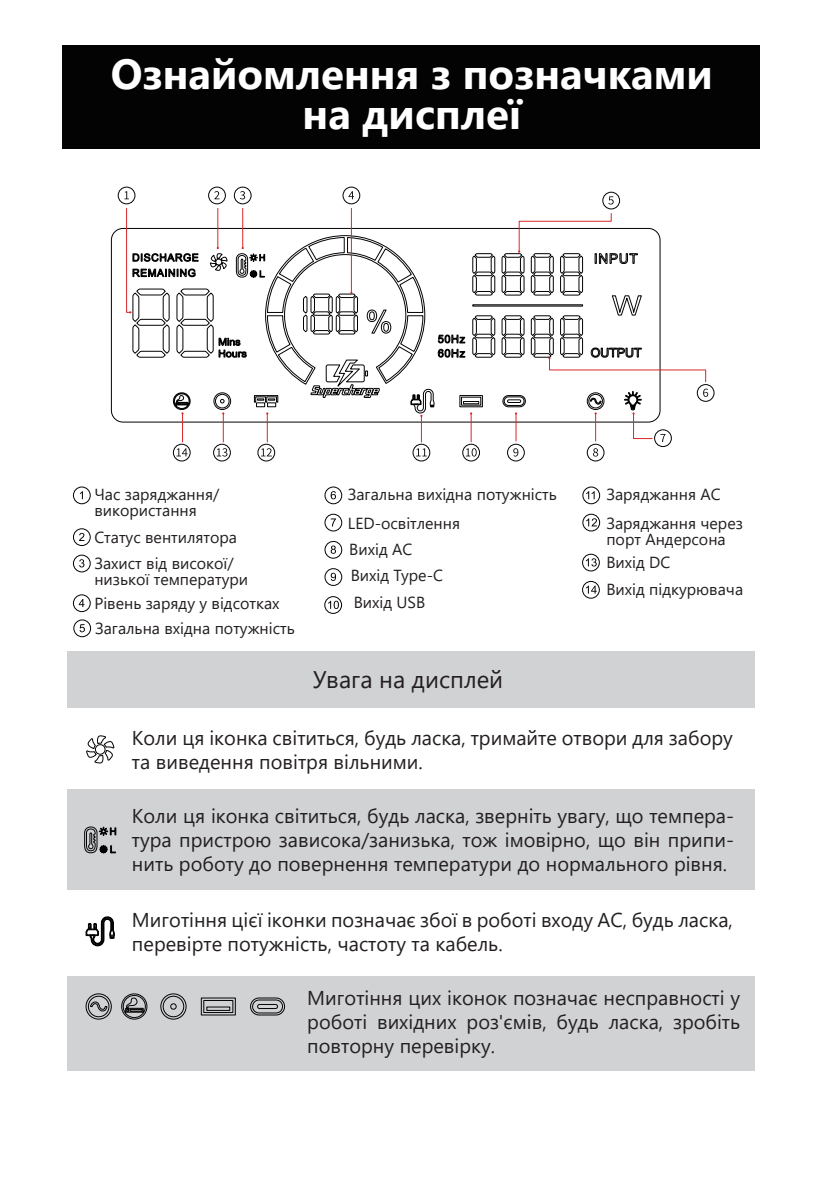
<style>
.page{position:relative;width:823px;height:1191px;background:#fff}
.page>*{position:absolute;margin:0;border:0;box-sizing:border-box;transform-origin:0 0}
.t1{font:700 42px/40px "Segoe UI";color:#fff;text-align:center}
.t2{font:24px "Segoe UI";color:#231f20}
.t3{font:20px/24px "Segoe UI";color:#231f20}
.t4{font:16px/28.4px "Segoe UI";color:#231f20}
</style>
<div class="page">
<div style="left:696px;top:384px;width:18px;height:18px;border:1px solid #030303;border-radius:50%"></div>
<svg style="left:126px;top:208px;width:369px;height:234px"></svg>
<div style="left:118px;top:187px;width:17px;height:17px;border:1px solid #030303;border-radius:50%"></div>
<svg style="left:124px;top:191px;width:5px;height:8px"></svg>
<div style="left:208px;top:187px;width:17px;height:17px;border:1px solid #030303;border-radius:50%"></div>
<svg style="left:214px;top:191px;width:5px;height:8px"></svg>
<div style="left:234px;top:187px;width:17px;height:17px;border:1px solid #030303;border-radius:50%"></div>
<svg style="left:240px;top:191px;width:5px;height:8px"></svg>
<div style="left:342px;top:187px;width:18px;height:17px;border:1px solid #030303;border-radius:50%"></div>
<svg style="left:348px;top:191px;width:6px;height:8px"></svg>
<div style="left:602px;top:192px;width:17px;height:17px;border:1px solid #030303;border-radius:50%"></div>
<svg style="left:608px;top:196px;width:5px;height:8px"></svg>
<div style="left:654px;top:429px;width:17px;height:18px;border:1px solid #030303;border-radius:50%"></div>
<svg style="left:501px;top:213px;width:206px;height:229px"></svg>
<div style="left:586px;top:444px;width:18px;height:17px;border:1px solid #030303;border-radius:50%"></div>
<svg style="left:593px;top:448px;width:4px;height:8px"></svg>
<div style="left:507px;top:444px;width:17px;height:17px;border:1px solid #030303;border-radius:50%"></div>
<svg style="left:513px;top:448px;width:5px;height:8px"></svg>
<div style="left:462px;top:444px;width:17px;height:17px;border:1px solid #030303;border-radius:50%"></div>
<svg style="left:465px;top:448px;width:7px;height:8px"></svg>
<svg style="left:471px;top:448px;width:5px;height:8px"></svg>
<div style="left:412px;top:444px;width:18px;height:17px;border:1px solid #030303;border-radius:50%"></div>
<svg style="left:416px;top:448px;width:10px;height:8px"></svg>
<div style="left:257px;top:444px;width:18px;height:17px;border:1px solid #030303;border-radius:50%"></div>
<svg style="left:261px;top:448px;width:11px;height:8px"></svg>
<div style="left:213px;top:444px;width:17px;height:17px;border:1px solid #030303;border-radius:50%"></div>
<svg style="left:216px;top:448px;width:11px;height:8px"></svg>
<div style="left:173px;top:444px;width:17px;height:17px;border:1px solid #030303;border-radius:50%"></div>
<svg style="left:176px;top:448px;width:11px;height:8px"></svg>
<div style="left:63px;top:45px;width:696px;height:104px;background:#030303"></div>
<div style="left:68px;top:651px;width:686px;height:57px;background:#d1d2d4"></div>
<div style="left:68px;top:790px;width:686px;height:100px;background:#d1d2d4"></div>
<div style="left:68px;top:976px;width:686px;height:95px;background:#d1d2d4"></div>
<svg style="left:84px;top:826px;width:32px;height:27px"></svg>
<svg style="left:85px;top:916px;width:30px;height:30px"></svg>
<svg style="left:86px;top:735px;width:29px;height:29px"></svg>
<div style="left:73px;top:486px;width:17px;height:18px;border:1px solid #030303;border-radius:50%"></div>
<svg style="left:80px;top:491px;width:3px;height:8px"></svg>
<div style="left:73px;top:528px;width:17px;height:18px;border:1px solid #030303;border-radius:50%"></div>
<svg style="left:79px;top:533px;width:5px;height:8px"></svg>
<div style="left:73px;top:555px;width:17px;height:17px;border:1px solid #030303;border-radius:50%"></div>
<svg style="left:79px;top:559px;width:5px;height:8px"></svg>
<div style="left:73px;top:594px;width:17px;height:18px;border:1px solid #030303;border-radius:50%"></div>
<svg style="left:79px;top:599px;width:5px;height:8px"></svg>
<div style="left:324px;top:568px;width:18px;height:18px;border:1px solid #030303;border-radius:50%"></div>
<svg style="left:330px;top:573px;width:6px;height:8px"></svg>
<div style="left:324px;top:596px;width:18px;height:18px;border:1px solid #030303;border-radius:50%"></div>
<svg style="left:328px;top:601px;width:11px;height:8px"></svg>
<div style="left:582px;top:486px;width:17px;height:18px;border:1px solid #030303;border-radius:50%"></div>
<svg style="left:586px;top:491px;width:8px;height:8px"></svg>
<div style="left:582px;top:514px;width:17px;height:17px;border:1px solid #030303;border-radius:50%"></div>
<svg style="left:586px;top:518px;width:10px;height:8px"></svg>
<div style="left:582px;top:554px;width:17px;height:17px;border:1px solid #030303;border-radius:50%"></div>
<svg style="left:585px;top:558px;width:11px;height:8px"></svg>
<div style="left:582px;top:581px;width:17px;height:17px;border:1px solid #030303;border-radius:50%"></div>
<svg style="left:585px;top:585px;width:11px;height:8px"></svg>
<div style="left:324px;top:486px;width:18px;height:18px;border:1px solid #030303;border-radius:50%"></div>
<svg style="left:330px;top:491px;width:6px;height:8px"></svg>
<div style="left:324px;top:514px;width:18px;height:17px;border:1px solid #030303;border-radius:50%"></div>
<svg style="left:330px;top:518px;width:6px;height:8px"></svg>
<svg style="left:324px;top:540px;width:18px;height:19px"></svg>
<div style="left:73px;top:619px;width:18px;height:18px;border:1px solid #030303;border-radius:50%"></div>
<svg style="left:79px;top:624px;width:6px;height:8px"></svg>
<svg style="left:85px;top:993px;width:27px;height:27px"></svg>
<svg style="left:121px;top:993px;width:27px;height:27px"></svg>
<svg style="left:160px;top:993px;width:27px;height:27px"></svg>
<svg style="left:250px;top:997px;width:35px;height:18px"></svg>
<svg style="left:200px;top:997px;width:36px;height:18px"></svg>
<h1 class="t1" style="left:111px;top:51px;width:603px">Ознайомлення з позначками на дисплеї</h1>
<p class="t4" style="left:94px;top:485px;width:126px;line-height:16px">Час заряджання/ використання</p>
<p class="t4" style="left:94px;top:523px;width:144px;line-height:26px">Статус вентилятора<br>Захист від високої/</p>
<p class="t4" style="left:94px;top:566px;width:186px;line-height:23.6px">низької температури<br>Рівень заряду у відсотках</p>
<p class="t4" style="left:95px;top:613px;width:201px">Загальна вхідна потужність</p>
<p class="t4" style="left:347px;top:479px;width:210px">Загальна вихідна потужність<br>LED-освітлення</p>
<p class="t4" style="left:349px;top:534px;width:95px;line-height:26.8px">Вихід АС<br>Вихід Type-C<br>Вихід USB</p>
<p class="t2" style="left:312px;top:657px;width:192px">Увага на дисплей</p>
<p class="t4" style="left:606px;top:479px;width:138px">Заряджання АС<br>Заряджання через</p>
<p class="t4" style="left:606px;top:526px;width:121px;line-height:23.4px">порт Андерсона<br>Вихід DC</p>
<p class="t4" style="left:606px;top:573px;width:138px">Вихід підкурювача</p>
<p class="t3" style="left:132px;top:724px;width:602px">Коли ця іконка світиться, будь ласка, тримайте отвори для забору та виведення повітря вільними.</p>
<p class="t3" style="left:132px;top:802px;width:603px;text-align:justify">Коли ця іконка світиться, будь ласка, зверніть увагу, що темпера&shy;тура пристрою зависока/занизька, тож імовірно, що він припи&shy;нить роботу до повернення температури до нормального рівня.</p>
<p class="t3" style="left:132px;top:906px;width:602px">Миготіння цієї іконки позначає збої в роботі входу АС, будь ласка, перевірте потужність, частоту та кабель.</p>
<p class="t3" style="left:307px;top:984px;width:434px;text-align:justify">Миготіння цих іконок позначає несправності у роботі вихідних роз'ємів, будь ласка, зробіть повторну перевірку.</p>
</div>
